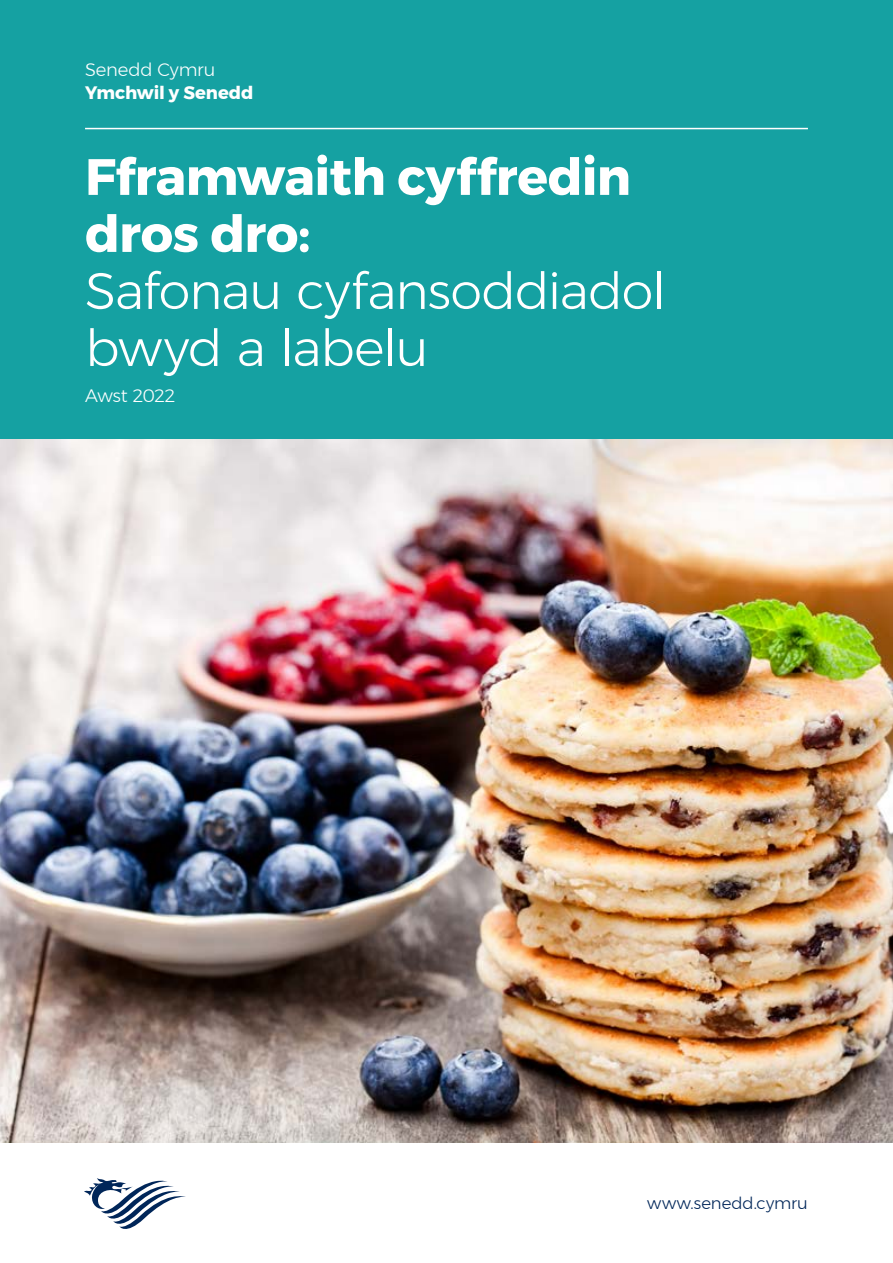
<style>
.page{position:relative;width:893px;height:1263px;background:#fff}
.page>*{position:absolute;margin:0;border:0;box-sizing:border-box;transform-origin:0 0}
.t1{font:300 51px/57px "Montserrat";letter-spacing:-.02em;color:#fff}
.t2{font:700 51px/57px "Montserrat";letter-spacing:-.015em;color:#fff}
.t3{font:300 18px "Montserrat";letter-spacing:-.01em;color:#fff}
.t4{font:700 18px "Montserrat";letter-spacing:-.005em;color:#fff}
.t5{font:300 16.5px "Montserrat";letter-spacing:.005em;color:#002659}
</style>
<div class="page">
<img style="left:0;top:439px;width:893px;height:704px">
<svg style="left:84px;top:1178px;width:102px;height:51px"></svg>
<div style="left:0;top:0;width:893px;height:439px;background:#15a1a2"></div>
<hr style="left:85px;top:128px;width:723px;height:1px;background:#fff">
<p class="t3" style="left:85px;top:56px;width:132px">Senedd Cymru</p>
<p class="t4" style="left:85px;top:78px;width:170px">Ymchwil y Senedd</p>
<p class="t2" style="left:85px;top:148px;width:547px">Fframwaith cyffredin dros dro:</p>
<p class="t1" style="left:85px;top:262px;width:582px">Safonau cyfansoddiadol bwyd a labelu</p>
<p class="t3" style="left:85px;top:382px;width:92px">Awst 2022</p>
<p class="t5" style="left:647px;top:1191px;width:162px">www.senedd.cymru</p>
</div>
